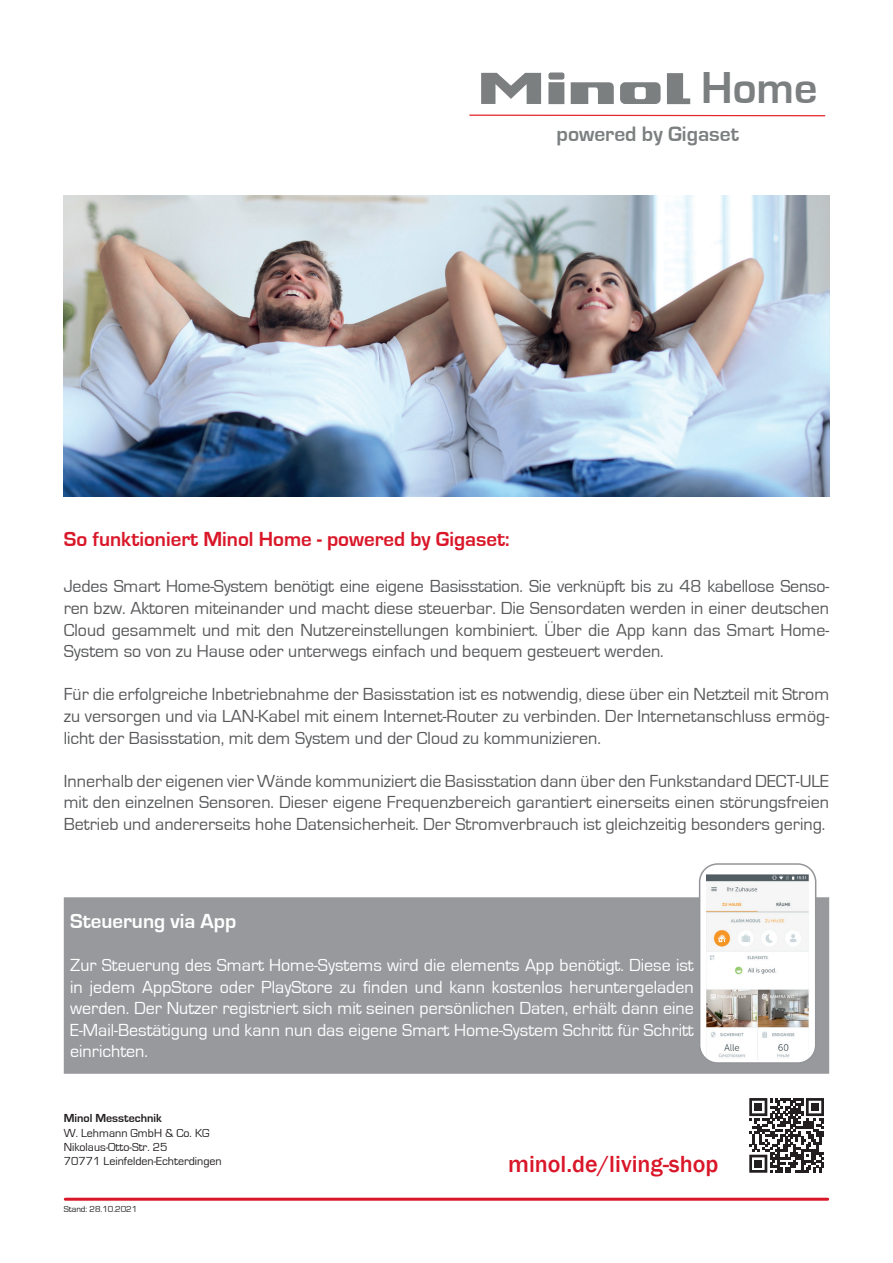
<style>
.page{position:relative;width:893px;height:1263px;background:#fff}
.page>*{position:absolute;margin:0;border:0;box-sizing:border-box;transform-origin:0 0}
.t1{font:700 46.05px "Eurostile";color:#7c7f80}
.t2{font:500 24px "Franklin Gothic";color:#d91729}
.t3{font:700 21.45px "Eurostile";color:#7c7f80}
.t4{font:700 21px "Eurostile";color:#d91729}
.t5{font:700 21px "Eurostile";color:#fff}
.t6{font:18px/21.6px "Eurostile";color:#57585a;text-align:justify}
.t7{font:18px/21.6px "Eurostile";color:#fff;text-align:justify}
.t8{font:12px/14.4px "Eurostile";color:#231f20}
.t9{font:700 12px "Eurostile";color:#231f20}
.t10{font:9px "Eurostile";color:#231f20}
</style>
<div class="page">
<svg style="left:469px;top:114px;width:357px;height:3px"></svg>
<svg style="left:548px;top:72px;width:16px;height:8px"></svg>
<div style="left:548px;top:82px;width:16px;height:22px;background:#7c7f80"></div>
<svg style="left:667px;top:73px;width:23px;height:31px"></svg>
<svg style="left:571px;top:82px;width:43px;height:22px"></svg>
<svg style="left:620px;top:82px;width:41px;height:22px"></svg>
<svg style="left:481px;top:73px;width:60px;height:31px"></svg>
<hr style="left:65px;top:1198px;width:763px;height:3px;background:#d91729">
<svg style="left:749px;top:1098px;width:75px;height:75px"></svg>
<div style="left:754px;top:1103px;width:8px;height:8px;background:#231f20"></div>
<div style="left:811px;top:1103px;width:8px;height:8px;background:#231f20"></div>
<div style="left:754px;top:1160px;width:8px;height:7px;background:#231f20"></div>
<div style="left:64px;top:897px;width:765px;height:177px;background:#97999c;border:2px solid #97999c"></div>
<img style="left:64px;top:196px;width:765px;height:300px">
<div style="left:700px;top:864px;width:116px;height:199px;background:#fff;border-radius:18px"></div>
<img style="left:706px;top:874px;width:103px;height:186px">
<div style="left:699px;top:863px;width:117px;height:201px;border:2px solid #939598;border-radius:18px"></div>
<h1 class="t1" style="left:701px;top:63px;width:118px">Home</h1>
<p class="t3" style="left:556px;top:122px;width:184px">powered by Gigaset</p>
<p class="t4" style="left:64px;top:527px;width:447px">So funktioniert Minol Home - powered by Gigaset:</p>
<p class="t6" style="left:64px;top:576px;width:767px">Jedes Smart Home-System benötigt eine eigene Basisstation. Sie verknüpft bis zu 48 kabellose Senso&shy;ren bzw. Aktoren miteinander und macht diese steuerbar. Die Sensordaten werden in einer deutschen Cloud gesammelt und mit den Nutzereinstellungen kombiniert. Über die App kann das Smart Home-System so von zu Hause oder unterwegs einfach und bequem gesteuert werden.</p>
<p class="t6" style="left:64px;top:684px;width:767px">Für die erfolgreiche Inbetriebnahme der Basisstation ist es notwendig, diese über ein Netzteil mit Strom zu versorgen und via LAN-Kabel mit einem Internet-Router zu verbinden. Der Internetanschluss ermög&shy;licht der Basisstation, mit dem System und der Cloud zu kommunizieren.</p>
<p class="t6" style="left:64px;top:770px;width:767px">Innerhalb der eigenen vier Wände kommuniziert die Basisstation dann über den Funkstandard DECT-ULE mit den einzelnen Sensoren. Dieser eigene Frequenzbereich garantiert einerseits einen störungsfreien Betrieb und andererseits hohe Datensicherheit. Der Stromverbrauch ist gleichzeitig besonders gering.</p>
<p class="t5" style="left:70px;top:909px;width:168px">Steuerung via App</p>
<p class="t7" style="left:70px;top:954px;width:625px">Zur Steuerung des Smart Home-Systems wird die elements App benötigt. Diese ist in jedem AppStore oder PlayStore zu finden und kann kostenlos heruntergeladen werden. Der Nutzer registriert sich mit seinen persönlichen Daten, erhält dann eine E-Mail-Bestätigung und kann nun das eigene Smart Home-System Schritt für Schritt einrichten.</p>
<p class="t9" style="left:64px;top:1112px;width:100px">Minol Messtechnik</p>
<p class="t8" style="left:64px;top:1126px;width:159px">W. Lehmann GmbH &amp; Co. KG<br>Nikolaus-Otto-Str. 25<br>70771 Leinfelden-Echterdingen</p>
<p class="t10" style="left:64px;top:1204px;width:75px">Stand: 28.10.2021</p>
<h2 class="t2" style="left:508px;top:1149px;width:212px">minol.de/living-shop</h2>
</div>
